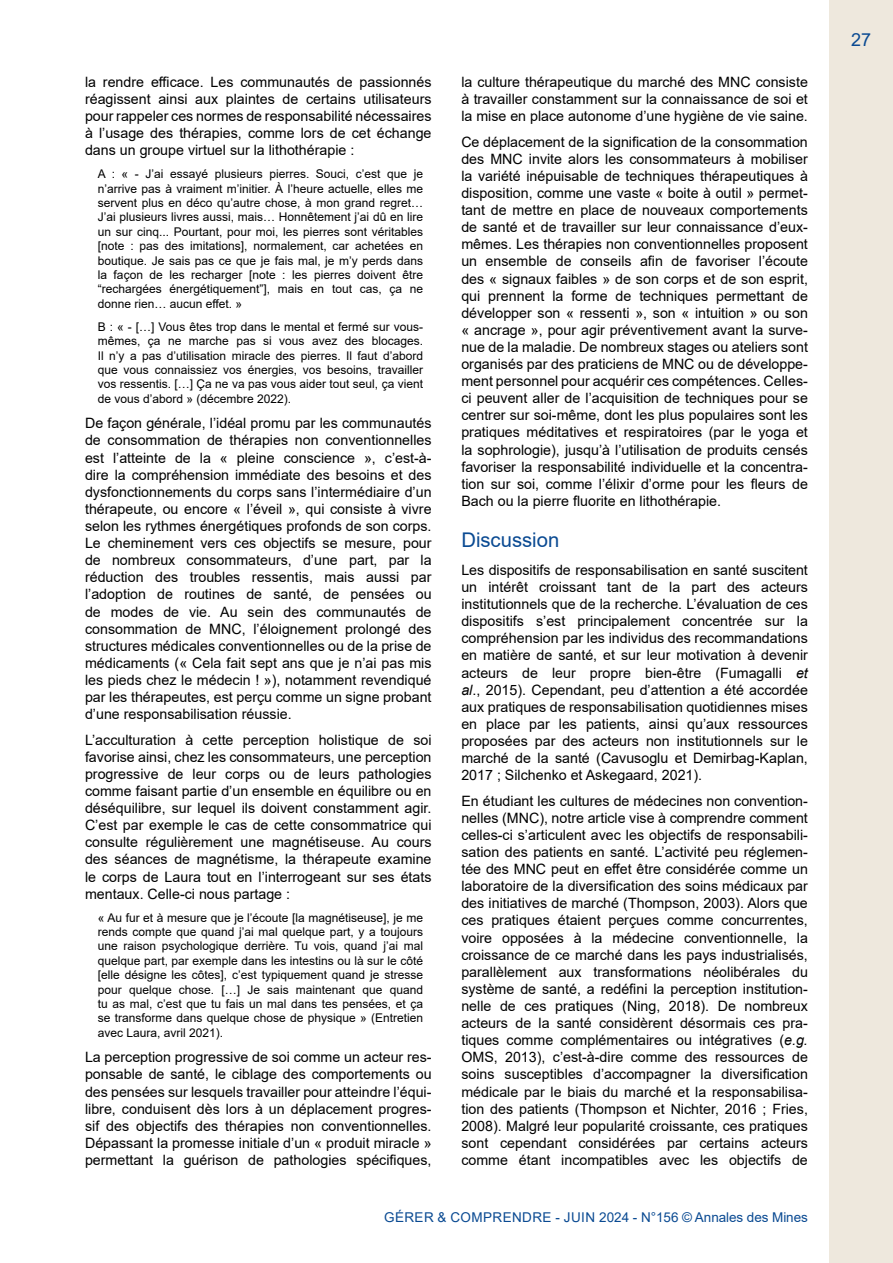
<style>
.page{position:relative;width:893px;height:1263px;background:#fff}
.page>*{position:absolute;margin:0;border:0;box-sizing:border-box;transform-origin:0 0}
.t1{font:20.25px "Arial";color:#0a4a92}
.t2{font:18px "Arial";color:#0a4a92}
.t3{font:14.25px/17.1px "Arial";color:#000;text-align:justify}
.t4{font:13.5px "Arial";color:#0a4a92}
.t5{font:12px/14.4px "Arial";color:#000;text-align:justify}
.s1{font-style:italic}
</style>
<div class="page">
<div style="left:829px;top:0;width:64px;height:1263px;background:#eee8dd"></div>
<p class="t3" style="left:85px;top:73px;width:348px">la rendre efficace. Les communautés de passionnés réagissent ainsi aux plaintes de certains utilisateurs pour rappeler ces normes de responsabilité nécessaires à l’usage des thérapies, comme lors de cet échange dans un groupe virtuel sur la lithothérapie :</p>
<p class="t5" style="left:98px;top:167px;width:327px">A : « - J’ai essayé plusieurs pierres. Souci, c’est que je n’arrive pas à vraiment m’initier. À l’heure actuelle, elles me servent plus en déco qu’autre chose, à mon grand regret… J’ai plusieurs livres aussi, mais… Honnêtement j’ai dû en lire un sur cinq... Pourtant, pour moi, les pierres sont véritables [note : pas des imitations], normalement, car achetées en boutique. Je sais pas ce que je fais mal, je m’y perds dans la façon de les recharger [note : les pierres doivent être “rechargées énergétiquement”], mais en tout cas, ça ne donne rien… aucun effet. »</p>
<p class="t5" style="left:98px;top:319px;width:327px">B : « - […] Vous êtes trop dans le mental et fermé sur vous&shy;mêmes, ça ne marche pas si vous avez des blocages.<br>Il n’y a pas d’utilisation miracle des pierres. Il faut d’abord que vous connaissiez vos énergies, vos besoins, travailler vos ressentis. […] Ça ne va pas vous aider tout seul, ça vient de vous d’abord » (décembre 2022).</p>
<p class="t3" style="left:85px;top:415px;width:348px">De façon générale, l’idéal promu par les communautés de consommation de thérapies non conventionnelles est l’atteinte de la « pleine conscience », c’est-à&shy;dire la compréhension immédiate des besoins et des dysfonctionnements du corps sans l’intermédiaire d’un thérapeute, ou encore « l’éveil », qui consiste à vivre selon les rythmes énergétiques profonds de son corps.<br>Le cheminement vers ces objectifs se mesure, pour de nombreux consommateurs, d’une part, par la réduction des troubles ressentis, mais aussi par l’adoption de routines de santé, de pensées ou de modes de vie. Au sein des communautés de consommation de MNC, l’éloignement prolongé des structures médicales conventionnelles ou de la prise de médicaments (« Cela fait sept ans que je n’ai pas mis les pieds chez le médecin ! »), notamment revendiqué par les thérapeutes, est perçu comme un signe probant d’une responsabilisation réussie.</p>
<p class="t3" style="left:85px;top:731px;width:348px">L’acculturation à cette perception holistique de soi favorise ainsi, chez les consommateurs, une perception progressive de leur corps ou de leurs pathologies comme faisant partie d’un ensemble en équilibre ou en déséquilibre, sur lequel ils doivent constamment agir.<br>C’est par exemple le cas de cette consommatrice qui consulte régulièrement une magnétiseuse. Au cours des séances de magnétisme, la thérapeute examine le corps de Laura tout en l’interrogeant sur ses états mentaux. Celle-ci nous partage :</p>
<p class="t5" style="left:98px;top:910px;width:327px">« Au fur et à mesure que je l’écoute [la magnétiseuse], je me rends compte que quand j’ai mal quelque part, y a toujours une raison psychologique derrière. Tu vois, quand j’ai mal quelque part, par exemple dans les intestins ou là sur le côté [elle désigne les côtes], c’est typiquement quand je stresse pour quelque chose. […] Je sais maintenant que quand tu as mal, c’est que tu fais un mal dans tes pensées, et ça se transforme dans quelque chose de physique » (Entretien avec Laura, avril 2021).</p>
<p class="t3" style="left:85px;top:1049px;width:348px">La perception progressive de soi comme un acteur res&shy;ponsable de santé, le ciblage des comportements ou des pensées sur lesquels travailler pour atteindre l’équi&shy;libre, conduisent dès lors à un déplacement progres&shy;sif des objectifs des thérapies non conventionnelles.<br>Dépassant la promesse initiale d’un « produit miracle » permettant la guérison de pathologies spécifiques,</p>
<p class="t3" style="left:461px;top:73px;width:348px">la culture thérapeutique du marché des MNC consiste à travailler constamment sur la connaissance de soi et la mise en place autonome d’une hygiène de vie saine.</p>
<p class="t3" style="left:461px;top:133px;width:348px">Ce déplacement de la signification de la consommation des MNC invite alors les consommateurs à mobiliser la variété inépuisable de techniques thérapeutiques à disposition, comme une vaste « boite à outil » permet&shy;tant de mettre en place de nouveaux comportements de santé et de travailler sur leur connaissance d’eux&shy;mêmes. Les thérapies non conventionnelles proposent un ensemble de conseils afin de favoriser l’écoute des « signaux faibles » de son corps et de son esprit, qui prennent la forme de techniques permettant de développer son « ressenti », son « intuition » ou son « ancrage », pour agir préventivement avant la surve&shy;nue de la maladie. De nombreux stages ou ateliers sont organisés par des praticiens de MNC ou de développe&shy;ment personnel pour acquérir ces compétences. Celles&shy;ci peuvent aller de l’acquisition de techniques pour se centrer sur soi-même, dont les plus populaires sont les pratiques méditatives et respiratoires (par le yoga et la sophrologie), jusqu’à l’utilisation de produits censés favoriser la responsabilité individuelle et la concentra&shy;tion sur soi, comme l’élixir d’orme pour les fleurs de Bach ou la pierre fluorite en lithothérapie.</p>
<h1 class="t1" style="left:461px;top:526px;width:99px">Discussion</h1>
<p class="t3" style="left:461px;top:561px;width:348px">Les dispositifs de responsabilisation en santé suscitent un intérêt croissant tant de la part des acteurs institutionnels que de la recherche. L’évaluation de ces dispositifs s’est principalement concentrée sur la compréhension par les individus des recommandations en matière de santé, et sur leur motivation à devenir acteurs de leur propre bien-être (Fumagalli <span class="s1">et al</span>., 2015). Cependant, peu d’attention a été accordée aux pratiques de responsabilisation quotidiennes mises en place par les patients, ainsi qu’aux ressources proposées par des acteurs non institutionnels sur le marché de la santé (Cavusoglu et Demirbag-Kaplan, 2017 ; Silchenko et Askegaard, 2021).</p>
<p class="t3" style="left:461px;top:792px;width:348px">En étudiant les cultures de médecines non convention&shy;nelles (MNC), notre article vise à comprendre comment celles-ci s’articulent avec les objectifs de responsabili&shy;sation des patients en santé. L’activité peu réglemen&shy;tée des MNC peut en effet être considérée comme un laboratoire de la diversification des soins médicaux par des initiatives de marché (Thompson, 2003). Alors que ces pratiques étaient perçues comme concurrentes, voire opposées à la médecine conventionnelle, la croissance de ce marché dans les pays industrialisés, parallèlement aux transformations néolibérales du système de santé, a redéfini la perception institution&shy;nelle de ces pratiques (Ning, 2018). De nombreux acteurs de la santé considèrent désormais ces pra&shy;tiques comme complémentaires ou intégratives (<span class="s1">e.g.<br></span>OMS, 2013), c’est-à-dire comme des ressources de soins susceptibles d’accompagner la diversification médicale par le biais du marché et la responsabilisa&shy;tion des patients (Thompson et Nichter, 2016 ; Fries, 2008). Malgré leur popularité croissante, ces pratiques sont cependant considérées par certains acteurs comme étant incompatibles avec les objectifs de</p>
<p class="t4" style="left:384px;top:1208px;width:425px">GÉRER &amp; COMPRENDRE - JUIN 2024 - N°156 © Annales des Mines</p>
<p class="t2" style="left:851px;top:27px;width:22px">27</p>
</div>
